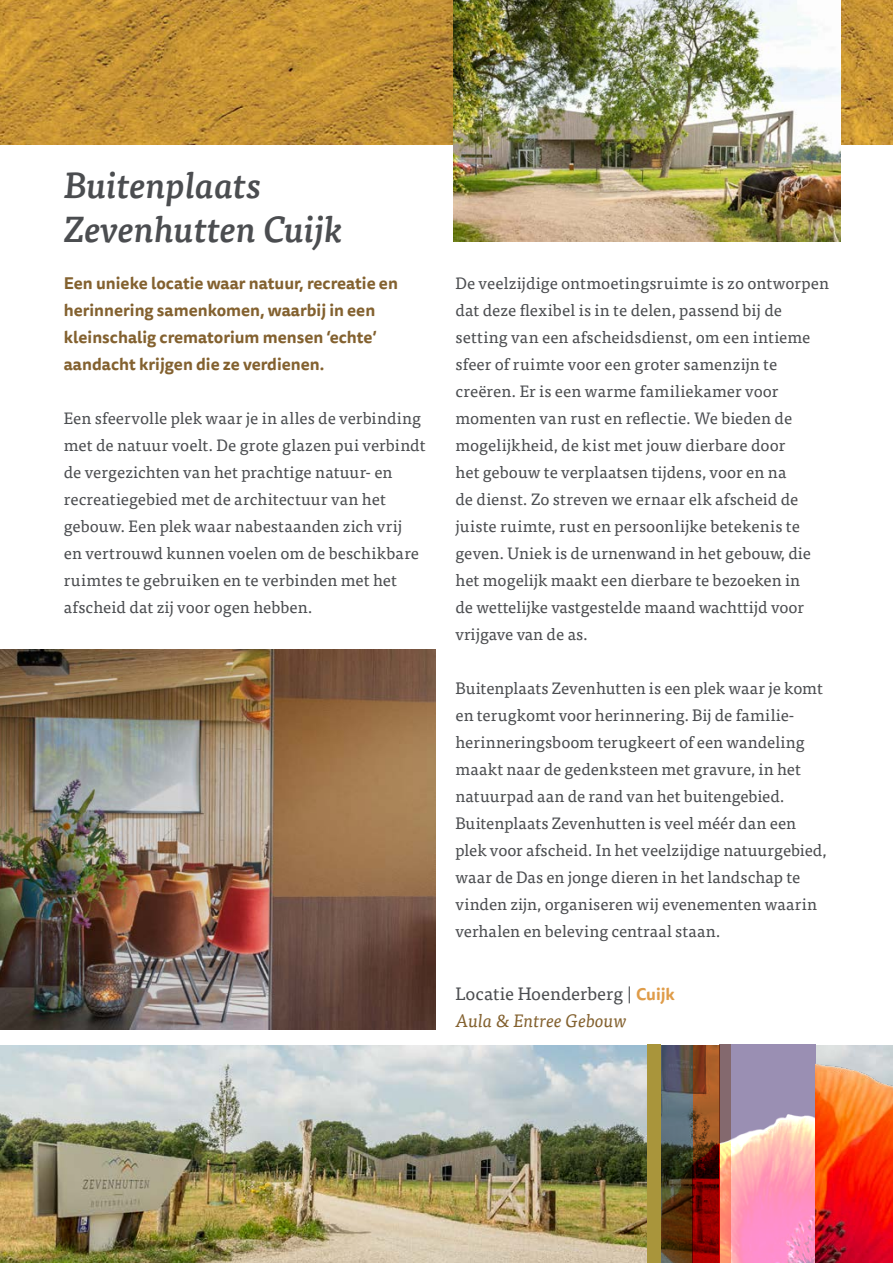
<style>
.page{position:relative;width:893px;height:1263px;background:#fff}
.page>*{position:absolute;margin:0;border:0;box-sizing:border-box;transform-origin:0 0}
.t1{font:italic 500 36px/43.5px "Tisa Pro";color:#4b4d50}
.t2{font:18px/27px "Tisa Pro";color:#4b4d50}
.t3{font:16.5px/27px "Tisa Pro";color:#4b4d50}
.t4{font:700 16.5px/27px "Tisa Sans Pro";color:#83612f}
.s1{font-family:"Tisa Sans Pro";font-weight:700;font-size:16.5px;color:#df9c49}
.s2{font-style:italic;color:#83612f}
</style>
<div class="page">
<img style="left:0;top:649px;width:436px;height:380px">
<img style="left:0;top:0;width:893px;height:145px">
<img style="left:0;top:1045px;width:893px;height:218px">
<img style="left:453px;top:0;width:387px;height:241px">
<img style="left:720px;top:1045px;width:95px;height:218px">
<svg style="left:693px;top:1045px;width:27px;height:218px;background:#872710"></svg>
<div style="left:647px;top:1045px;width:11px;height:218px;background:#a9953b"></div>
<img style="left:815px;top:1047px;width:78px;height:216px">
<img style="left:660px;top:1047px;width:33px;height:216px">
<div style="left:649px;top:1045px;width:11px;height:218px;background:#a9953b"></div>
<h1 class="t1" style="left:64px;top:162px;width:281px">Buitenplaats<br>Zevenhutten Cuijk</h1>
<p class="t4" style="left:64px;top:270px;width:336px">Een unieke locatie waar natuur, recreatie en herinnering samenkomen, waarbij in een kleinschalig crematorium mensen ‘echte’ aandacht krijgen die ze verdienen.</p>
<p class="t3" style="left:64px;top:404px;width:363px">Een sfeervolle plek waar je in alles de verbinding met de natuur voelt. De grote glazen pui verbindt de vergezichten van het prachtige natuur- en recreatiegebied met de architectuur van het gebouw. Een plek waar nabestaanden zich vrij<br>en vertrouwd kunnen voelen om de beschikbare ruimtes te gebruiken en te verbinden met het afscheid dat zij voor ogen hebben.</p>
<p class="t3" style="left:455px;top:268px;width:375px">De veelzijdige ontmoetingsruimte is zo ontworpen dat deze flexibel is in te delen, passend bij de setting van een afscheidsdienst, om een intieme sfeer of ruimte voor een groter samenzijn te creëren. Er is een warme familiekamer voor momenten van rust en reflectie. We bieden de mogelijkheid, de kist met jouw dierbare door<br>het gebouw te verplaatsen tijdens, voor en na<br>de dienst. Zo streven we ernaar elk afscheid de juiste ruimte, rust en persoonlijke betekenis te geven. Uniek is de urnenwand in het gebouw, die het mogelijk maakt een dierbare te bezoeken in<br>de wettelijke vastgestelde maand wachttijd voor vrijgave van de as.</p>
<p class="t3" style="left:455px;top:673px;width:373px">Buitenplaats Zevenhutten is een plek waar je komt en terugkomt voor herinnering. Bij de familie&shy;herinneringsboom terugkeert of een wandeling maakt naar de gedenksteen met gravure, in het natuurpad aan de rand van het buitengebied.<br>Buitenplaats Zevenhutten is veel méér dan een plek voor afscheid. In het veelzijdige natuurgebied, waar de Das en jonge dieren in het landschap te vinden zijn, organiseren wij evenementen waarin verhalen en beleving centraal staan.</p>
<p class="t2" style="left:455px;top:979px;width:221px">Locatie Hoenderberg | <span class="s1">Cuijk<br></span><span class="s2">Aula &amp; Entree Gebouw</span></p>
</div>
